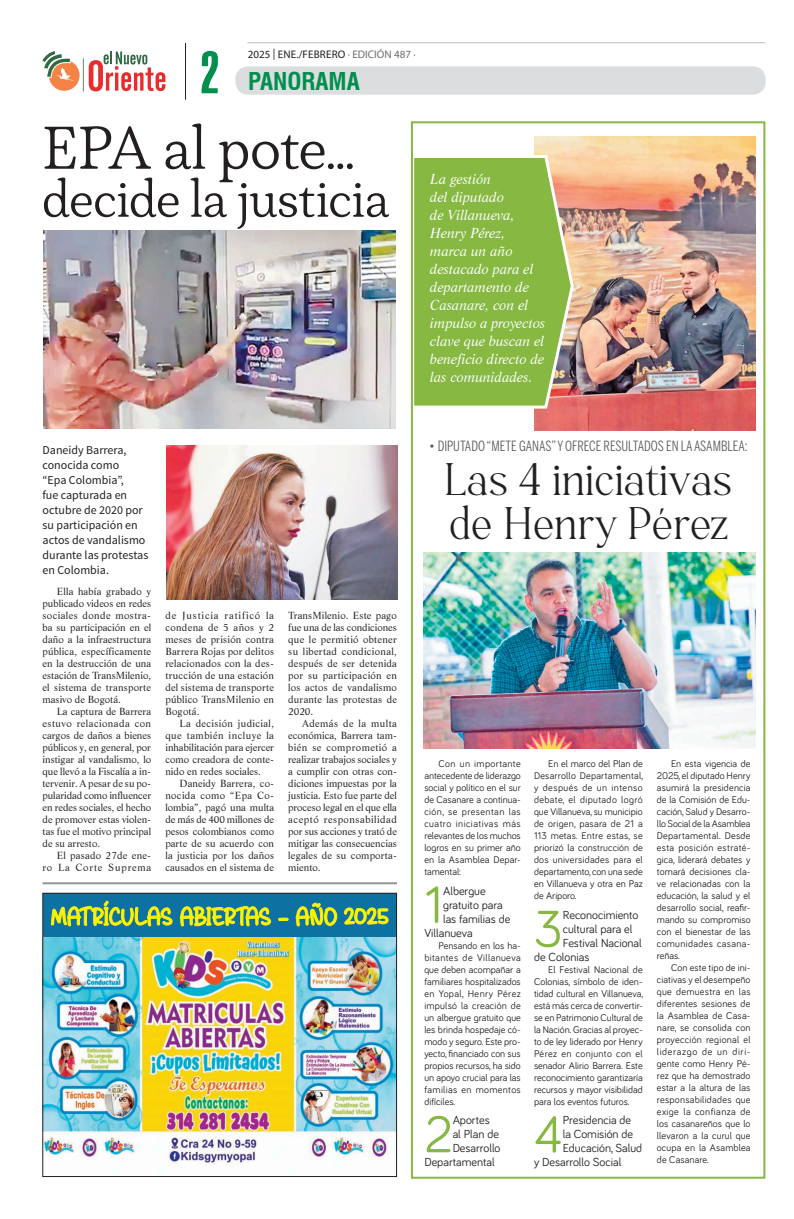
<style>
.page{position:relative;width:794px;height:1219px;background:#fff}
.page>*{position:absolute;margin:0;border:0;box-sizing:border-box;transform-origin:0 0}
.t1{font:60px "Plush Trial Regular";color:#231f20}
.t2{font:900 extra-condensed 57.6px "Swiss 911 BT";color:#008f4d}
.t3{font:53.1px "Bariol";color:#86b842}
.t4{font:52px "Plush Trial Regular";color:#231f20}
.t5{font:48px/44px "Monesta Light DEMO";color:#231f20}
.t6{font:700 condensed 24px "Swiss 721 BT";color:#008f4d}
.t7{font:italic 14px/18px "Life BT";color:#fff}
.t8{font:14px "Benton Sans Comp";color:#57585a}
.t9{font:12px "Bariol";color:#231f20}
.t10{font:12px/15px "Source Sans Pro";color:#231f20}
.t11{font:11px "Myriad Pro";color:#231f20}
.t12{font:10px/12px "Bariol";color:#231f20;text-align:justify}
.t13{font:10px/12px "Life BT";letter-spacing:.005em;color:#231f20;text-align:justify}
.t14{font:10px/12px "Life BT";letter-spacing:.055em;color:#231f20;text-align:right}
.s1{color:#6c6d70}
</style>
<div class="page">
<div style="left:235px;top:66px;width:530px;height:29px;background:#dcdddf;border-radius:13px"></div>
<hr style="left:185px;top:43px;width:1px;height:57px;background:#231f20">
<hr style="left:247px;top:43px;width:518px;height:1px;background:#bcbdc0">
<svg style="left:43px;top:51px;width:122px;height:41px"></svg>
<div style="left:43px;top:893px;width:353px;height:283px;background:#0d72a1"></div>
<img style="left:45px;top:938px;width:350px;height:237px">
<div style="left:43px;top:893px;width:354px;height:284px;border:1px solid #231f20"></div>
<svg style="left:51px;top:900px;width:337px;height:27px"></svg>
<img style="left:423px;top:553px;width:332px;height:195px">
<img style="left:535px;top:136px;width:221px;height:295px">
<img style="left:43px;top:231px;width:352px;height:197px">
<img style="left:166px;top:445px;width:231px;height:154px">
<hr style="left:43px;top:882px;width:354px;height:2px;background:#939598">
<svg style="left:410px;top:153px;width:165px;height:257px;background:#93b953"></svg>
<div style="left:411px;top:121px;width:354px;height:1058px;border:2px solid #86b842"></div>
<h2 class="t2" style="left:200px;top:42px;width:20px">2</h2>
<p class="t11" style="left:248px;top:48px;width:169px">2025 | ENE./FEBRERO <span class="s1">∙ EDICIÓN 487 ∙</span></p>
<h3 class="t6" style="left:248px;top:66px;width:113px">PANORAMA</h3>
<h1 class="t1" style="left:43px;top:108px;width:314px">EPA al pote…</h1>
<h3 class="t4" style="left:43px;top:164px;width:348px">decide la justicia</h3>
<h3 class="t7" style="left:430px;top:170px;width:117px">La gestión<br>del diputado<br>de Villanueva,<br>Henry Pérez, marca un año destacado para el departamento de<br>Casanare, con el impulso a proyectos clave que buscan el beneficio directo de las comunidades.</h3>
<p class="t10" style="left:43px;top:443px;width:107px">Daneidy Barrera, conocida como<br>“Epa Colombia”,<br>fue capturada en octubre de 2020 por su participación en actos de vandalismo durante las protestas en Colombia.</p>
<p class="t13" style="left:43px;top:585px;width:110px;text-indent:14px">Ella había grabado y publicado videos en redes sociales donde mostra&shy;ba su participación en el daño a la infraestructura pública, específicamente en la destrucción de una estación de TransMilenio, el sistema de transporte masivo de Bogotá.</p>
<p class="t13" style="left:43px;top:705px;width:110px;text-indent:14px">La captura de Barrera estuvo relacionada con cargos de daños a bienes públicos y, en general, por instigar al vandalismo, lo que llevó a la Fiscalía a in&shy;tervenir. A pesar de su po&shy;pularidad como influencer en redes sociales, el hecho de promover estas violen&shy;tas fue el motivo principal de su arresto.</p>
<p class="t14" style="left:43px;top:849px;width:110px">El pasado 27de ene-<br>ro La Corte Suprema</p>
<p class="t13" style="left:165px;top:609px;width:110px">de Justicia ratificó la condena de 5 años y 2 meses de prisión contra Barrera Rojas por delitos relacionados con la des&shy;trucción de una estación del sistema de transporte público TransMilenio en Bogotá.</p>
<p class="t13" style="left:165px;top:717px;width:110px;text-indent:14px">La decisión judicial, que también incluye la inhabilitación para ejercer como creadora de conte&shy;nido en redes sociales.</p>
<p class="t13" style="left:165px;top:777px;width:110px;text-indent:14px">Daneidy Barrera, co&shy;nocida como “Epa Co&shy;lombia”, pagó una multa de más de 400 millones de pesos colombianos como parte de su acuerdo con la justicia por los daños causados en el sistema de</p>
<p class="t13" style="left:288px;top:609px;width:110px">TransMilenio. Este pago fue una de las condiciones que le permitió obtener su libertad condicional, después de ser detenida por su participación en los actos de vandalismo durante las protestas de 2020.</p>
<p class="t13" style="left:288px;top:717px;width:110px;text-indent:14px">Además de la multa económica, Barrera tam&shy;bién se comprometió a realizar trabajos sociales y a cumplir con otras con&shy;diciones impuestas por la justicia. Esto fue parte del proceso legal en el que ella aceptó responsabilidad por sus acciones y trató de mitigar las consecuencias legales de su comporta&shy;miento.</p>
<h3 class="t8" style="left:429px;top:438px;width:320px">• DIPUTADO “METE GANAS” Y OFRECE RESULTADOS EN LA ASAMBLEA:</h3>
<h3 class="t5" style="left:444px;top:458px;width:289px">Las 4 iniciativas de Henry Pérez</h3>
<p class="t12" style="left:424px;top:757px;width:98px;text-indent:14px">Con un importante antecedente de liderazgo social y político en el sur de Casanare a continua&shy;ción, se presentan las cuatro iniciativas más relevantes de los muchos logros en su primer año en la Asamblea Depar&shy;tamental:</p>
<h3 class="t3" style="left:424px;top:869px;width:20px">1</h3>
<p class="t9" style="left:443px;top:882px;width:44px">Albergue</p>
<p class="t9" style="left:443px;top:896px;width:61px">gratuito para</p>
<p class="t9" style="left:443px;top:910px;width:69px">las familias de</p>
<p class="t9" style="left:424px;top:924px;width:50px">Villanueva</p>
<p class="t12" style="left:424px;top:939px;width:98px;text-indent:14px">Pensando en los ha&shy;bitantes de Villanueva que deben acompañar a familiares hospitalizados en Yopal, Henry Pérez impulsó la creación de un albergue gratuito que les brinda hospedaje có&shy;modo y seguro. Este pro&shy;yecto, financiado con sus propios recursos, ha sido un apoyo crucial para las familias en momentos difíciles.</p>
<h3 class="t3" style="left:424px;top:1098px;width:30px">2</h3>
<p class="t9" style="left:453px;top:1112px;width:39px">Aportes</p>
<p class="t9" style="left:453px;top:1126px;width:48px">al Plan de</p>
<p class="t9" style="left:453px;top:1140px;width:49px">Desarrollo</p>
<p class="t9" style="left:424px;top:1154px;width:72px">Departamental</p>
<p class="t12" style="left:534px;top:757px;width:111px;text-indent:14px">En el marco del Plan de Desarrollo Departamental, y después de un intenso debate, el diputado logró que Villanueva, su municipio de origen, pasara de 21 a 113 metas. Entre estas, se priorizó la construcción de dos universidades para el departamento, con una sede en Villanueva y otra en Paz de Ariporo.</p>
<h3 class="t3" style="left:534px;top:893px;width:30px">3</h3>
<p class="t9" style="left:563px;top:906px;width:77px">Reconocimiento</p>
<p class="t9" style="left:563px;top:920px;width:71px">cultural para el</p>
<p class="t9" style="left:563px;top:934px;width:80px">Festival Nacional</p>
<p class="t9" style="left:534px;top:948px;width:57px">de Colonias</p>
<p class="t12" style="left:534px;top:963px;width:111px;text-indent:14px">El Festival Nacional de Colonias, símbolo de iden&shy;tidad cultural en Villanueva, está más cerca de convertir&shy;se en Patrimonio Cultural de la Nación. Gracias al proyec&shy;to de ley liderado por Henry Pérez en conjunto con el senador Alirio Barrera. Este reconocimiento garantizaría recursos y mayor visibilidad para los eventos futuros.</p>
<h3 class="t3" style="left:534px;top:1098px;width:30px">4</h3>
<p class="t9" style="left:563px;top:1112px;width:70px">Presidencia de</p>
<p class="t9" style="left:563px;top:1126px;width:72px">la Comisión de</p>
<p class="t9" style="left:563px;top:1140px;width:81px">Educación, Salud</p>
<p class="t9" style="left:534px;top:1154px;width:89px">y Desarrollo Social</p>
<p class="t12" style="left:657px;top:757px;width:95px;text-indent:14px">En esta vigencia de 2025, el diputado Henry asumirá la presidencia de la Comisión de Edu&shy;cación, Salud y Desarro&shy;llo Social de la Asamblea Departamental. Desde esta posición estraté&shy;gica, liderará debates y tomará decisiones cla&shy;ve relacionadas con la educación, la salud y el desarrollo social, reafir&shy;mando su compromiso con el bienestar de las comunidades casana&shy;reñas.</p>
<p class="t12" style="left:657px;top:961px;width:95px;text-indent:14px">Con este tipo de ini&shy;ciativas y el desempeño que demuestra en las diferentes sesiones de la Asamblea de Casa&shy;nare, se consolida con proyección regional el liderazgo de un diri&shy;gente como Henry Pé&shy;rez que ha demostrado estar a la altura de las responsabilidades que exige la confianza de los casanareños que lo llevaron a la curul que ocupa en la Asamblea de Casanare.</p>
</div>
